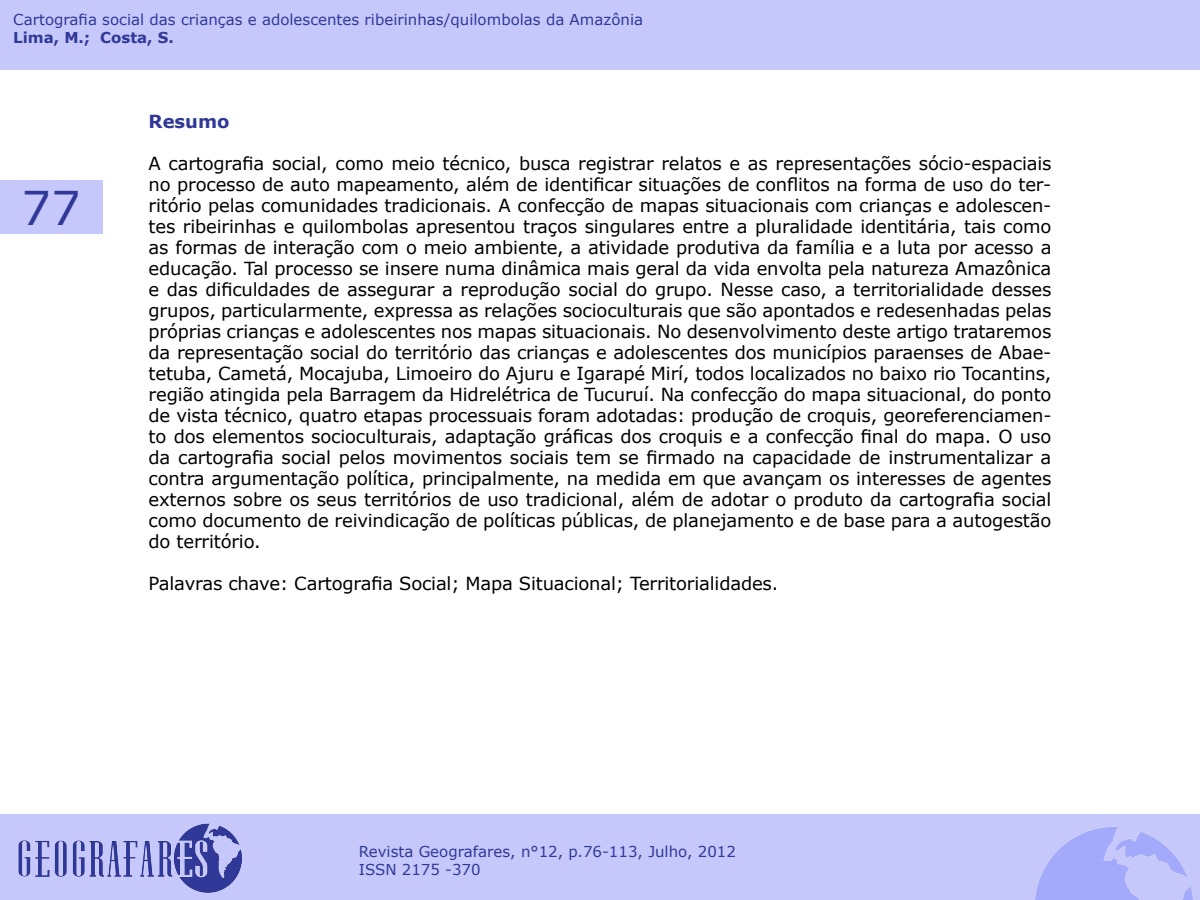
<style>
.page{position:relative;width:1200px;height:900px;background:#fff}
.page>*{position:absolute;margin:0;border:0;box-sizing:border-box;transform-origin:0 0}
.t1{font:46.5px "Verdana";color:#303898}
.t2{font:18px/21px "Verdana";letter-spacing:-.01em;color:#000;text-align:justify}
.t3{font:700 18px "Verdana";color:#303898}
.t4{font:15px/18px "Verdana";color:#303898}
.t5{font:700 15px "Verdana";color:#303898}
</style>
<div class="page">
<div style="left:0;top:180px;width:102px;height:54px;background:#c6c8fb"></div>
<div style="left:0;top:814px;width:1200px;height:86px;background:#c6c8fb"></div>
<img style="left:18px;top:823px;width:224px;height:70px">
<img style="left:1035px;top:827px;width:158px;height:73px">
<div style="left:0;top:0;width:1200px;height:69px;background:#c6c8fb"></div>
<p class="t4" style="left:13px;top:11px;width:631px">Cartografia social das crianças e adolescentes ribeirinhas/quilombolas da Amazônia</p>
<p class="t5" style="left:13px;top:27px;width:162px">Lima, M .; Costa, S.</p>
<h1 class="t1" style="left:22px;top:176px;width:61px">77</h1>
<p class="t3" style="left:149px;top:108px;width:82px">Resumo</p>
<p class="t2" style="left:149px;top:153px;width:904px">A cartografia social, como meio técnico, busca registrar relatos e as representações sócio-espaciais no processo de auto mapeamento, além de identificar situações de conflitos na forma de uso do ter&shy;ritório pelas comunidades tradicionais. A confecção de mapas situacionais com crianças e adolescen&shy;tes ribeirinhas e quilombolas apresentou traços singulares entre a pluralidade identitária, tais como as formas de interação com o meio ambiente, a atividade produtiva da família e a luta por acesso a educação. Tal processo se insere numa dinâmica mais geral da vida envolta pela natureza Amazônica e das dificuldades de assegurar a reprodução social do grupo. Nesse caso, a territorialidade desses grupos, particularmente, expressa as relações socioculturais que são apontados e redesenhadas pelas próprias crianças e adolescentes nos mapas situacionais. No desenvolvimento deste artigo trataremos da representação social do território das crianças e adolescentes dos municípios paraenses de Abae&shy;tetuba, Cametá, Mocajuba, Limoeiro do Ajuru e Igarapé Mirí, todos localizados no baixo rio Tocantins, região atingida pela Barragem da Hidrelétrica de Tucuruí. Na confecção do mapa situacional, do ponto de vista técnico, quatro etapas processuais foram adotadas: produção de croquis, georeferenciamen&shy;to dos elementos socioculturais, adaptação gráficas dos croquis e a confecção final do mapa. O uso da cartografia social pelos movimentos sociais tem se firmado na capacidade de instrumentalizar a contra argumentação política, principalmente, na medida em que avançam os interesses de agentes externos sobre os seus territórios de uso tradicional, além de adotar o produto da cartografia social como documento de reivindicação de políticas públicas, de planejamento e de base para a autogestão do território.</p>
<p class="t2" style="left:149px;top:573px;width:631px">Palavras chave: Cartografia Social; Mapa Situacional; Territorialidades.</p>
<p class="t4" style="left:359px;top:843px;width:379px">Revista Geografares, n°12, p.76-113, Julho, 2012<br>ISSN 2175 -370</p>
</div>
